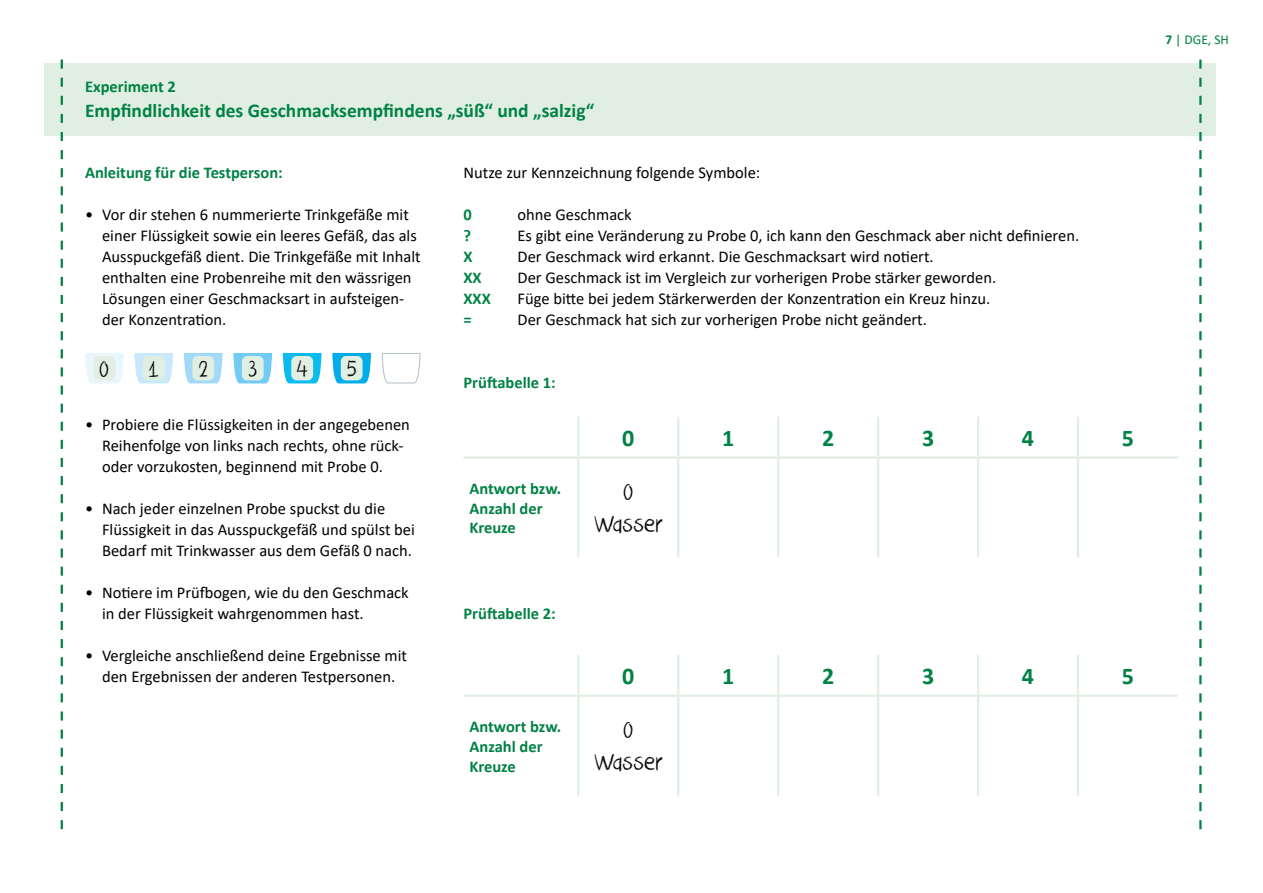
<style>
.page{position:relative;width:1263px;height:893px;background:#fff}
.page>*{position:absolute;margin:0;border:0;box-sizing:border-box;transform-origin:0 0}
.t1{font:27px "DK Crayon Crumble";color:#000}
.t2{font:26.25px "DK Crayon Crumble";color:#000}
.t3{font:700 24px "Calibri";color:#008244}
.t4{font:700 19.5px "Calibri";color:#008244}
.t5{font:16.5px/21px "Calibri";color:#000}
.t6{font:700 16.5px/19.8px "Calibri";color:#008244}
.t7{font:13.5px "Calibri";color:#008244}
.s1{font-weight:700}
</style>
<div class="page">
<div style="left:45px;top:64px;width:1171px;height:72px;background:#e1efe2"></div>
<svg style="left:61px;top:60px;width:2px;height:769px"></svg>
<svg style="left:1199px;top:60px;width:2px;height:769px"></svg>
<hr style="left:577px;top:417px;width:2px;height:39px;background:#e1efe2">
<hr style="left:677px;top:417px;width:2px;height:39px;background:#e1efe2">
<hr style="left:777px;top:417px;width:2px;height:39px;background:#e1efe2">
<hr style="left:877px;top:417px;width:2px;height:39px;background:#e1efe2">
<hr style="left:977px;top:417px;width:2px;height:39px;background:#e1efe2">
<hr style="left:1077px;top:417px;width:2px;height:39px;background:#e1efe2">
<hr style="left:463px;top:456px;width:115px;height:3px;background:#e1efe2">
<hr style="left:578px;top:456px;width:100px;height:3px;background:#e1efe2">
<hr style="left:577px;top:459px;width:2px;height:98px;background:#e1efe2">
<hr style="left:678px;top:456px;width:100px;height:3px;background:#e1efe2">
<hr style="left:677px;top:459px;width:2px;height:98px;background:#e1efe2">
<hr style="left:778px;top:456px;width:100px;height:3px;background:#e1efe2">
<hr style="left:777px;top:459px;width:2px;height:98px;background:#e1efe2">
<hr style="left:878px;top:456px;width:100px;height:3px;background:#e1efe2">
<hr style="left:877px;top:459px;width:2px;height:98px;background:#e1efe2">
<hr style="left:978px;top:456px;width:100px;height:3px;background:#e1efe2">
<hr style="left:977px;top:459px;width:2px;height:98px;background:#e1efe2">
<hr style="left:1078px;top:456px;width:100px;height:3px;background:#e1efe2">
<hr style="left:1077px;top:459px;width:2px;height:98px;background:#e1efe2">
<hr style="left:577px;top:655px;width:2px;height:39px;background:#e1efe2">
<hr style="left:677px;top:655px;width:2px;height:39px;background:#e1efe2">
<hr style="left:777px;top:655px;width:2px;height:39px;background:#e1efe2">
<hr style="left:877px;top:655px;width:2px;height:39px;background:#e1efe2">
<hr style="left:977px;top:655px;width:2px;height:39px;background:#e1efe2">
<hr style="left:1077px;top:655px;width:2px;height:39px;background:#e1efe2">
<hr style="left:463px;top:694px;width:115px;height:3px;background:#e1efe2">
<hr style="left:578px;top:694px;width:100px;height:3px;background:#e1efe2">
<hr style="left:577px;top:697px;width:2px;height:99px;background:#e1efe2">
<hr style="left:678px;top:694px;width:100px;height:3px;background:#e1efe2">
<hr style="left:677px;top:697px;width:2px;height:99px;background:#e1efe2">
<hr style="left:778px;top:694px;width:100px;height:3px;background:#e1efe2">
<hr style="left:777px;top:697px;width:2px;height:99px;background:#e1efe2">
<hr style="left:878px;top:694px;width:100px;height:3px;background:#e1efe2">
<hr style="left:877px;top:697px;width:2px;height:99px;background:#e1efe2">
<hr style="left:978px;top:694px;width:100px;height:3px;background:#e1efe2">
<hr style="left:977px;top:697px;width:2px;height:99px;background:#e1efe2">
<hr style="left:1078px;top:694px;width:100px;height:3px;background:#e1efe2">
<hr style="left:1077px;top:697px;width:2px;height:99px;background:#e1efe2">
<svg style="left:85px;top:353px;width:39px;height:30px"></svg>
<svg style="left:135px;top:353px;width:38px;height:30px"></svg>
<svg style="left:184px;top:353px;width:39px;height:30px"></svg>
<svg style="left:283px;top:353px;width:38px;height:30px"></svg>
<svg style="left:233px;top:353px;width:39px;height:30px"></svg>
<svg style="left:332px;top:353px;width:39px;height:30px"></svg>
<svg style="left:381px;top:353px;width:40px;height:31px"></svg>
<div style="left:242px;top:356px;width:22px;height:24px;background:#e1efe2;border-radius:5px"></div>
<div style="left:93px;top:356px;width:22px;height:24px;background:#e1efe2;border-radius:5px"></div>
<div style="left:143px;top:356px;width:22px;height:24px;background:#e1efe2;border-radius:5px"></div>
<div style="left:192px;top:356px;width:22px;height:24px;background:#e1efe2;border-radius:5px"></div>
<div style="left:291px;top:356px;width:22px;height:24px;background:#e1efe2;border-radius:5px"></div>
<div style="left:341px;top:356px;width:22px;height:24px;background:#e1efe2;border-radius:5px"></div>
<p class="t6" style="left:85px;top:76px;width:92px">Experiment 2</p>
<p class="t4" style="left:85px;top:97px;width:511px">Empfindlichkeit des Geschmacksempfindens „süß“ und „salzig“</p>
<p class="t6" style="left:85px;top:163px;width:199px">Anleitung für die Testperson:</p>
<p class="t5" style="left:102px;top:204px;width:320px;text-indent:-17px">• Vor dir stehen 6 nummerierte Trinkgefäße mit einer Flüssigkeit sowie ein leeres Gefäß, das als Ausspuckgefäß dient. Die Trinkgefäße mit Inhalt enthalten eine Probenreihe mit den wässrigen Lösungen einer Geschmacksart in aufsteigen&shy;der Konzentration.</p>
<p class="t2" style="left:99px;top:353px;width:12px">0</p>
<p class="t2" style="left:148px;top:353px;width:13px">1</p>
<p class="t2" style="left:198px;top:353px;width:12px">2</p>
<p class="t2" style="left:248px;top:353px;width:11px">3</p>
<p class="t2" style="left:296px;top:353px;width:14px">4</p>
<p class="t2" style="left:346px;top:353px;width:12px">5</p>
<p class="t5" style="left:102px;top:414px;width:309px;text-indent:-17px">• Probiere die Flüssigkeiten in der angegebenen<br>Reihenfolge von links nach rechts, ohne rück&shy;oder vorzukosten, beginnend mit Probe 0.</p>
<p class="t5" style="left:102px;top:498px;width:314px;text-indent:-17px">• Nach jeder einzelnen Probe spuckst du die<br>Flüssigkeit in das Ausspuckgefäß und spülst bei<br>Bedarf mit Trinkwasser aus dem Gefäß 0 nach.</p>
<p class="t5" style="left:102px;top:582px;width:308px;text-indent:-17px">• Notiere im Prüfbogen, wie du den Geschmack in der Flüssigkeit wahrgenommen hast.</p>
<p class="t5" style="left:85px;top:645px;width:324px;text-align:center">• Vergleiche anschließend deine Ergebnisse mit den Ergebnissen der anderen Testpersonen.</p>
<p class="t5" style="left:463px;top:162px;width:298px">Nutze zur Kennzeichnung folgende Symbole:</p>
<p class="t6" style="left:463px;top:205px;width:10px">0</p>
<p class="t5" style="left:517px;top:204px;width:116px">ohne Geschmack</p>
<p class="t6" style="left:463px;top:226px;width:9px">?</p>
<p class="t5" style="left:517px;top:225px;width:563px">Es gibt eine Veränderung zu Probe 0, ich kann den Geschmack aber nicht definieren.</p>
<p class="t6" style="left:463px;top:247px;width:11px">X</p>
<p class="t5" style="left:517px;top:246px;width:418px">Der Geschmack wird erkannt. Die Geschmacksart wird notiert.</p>
<p class="t6" style="left:463px;top:268px;width:20px">XX</p>
<p class="t5" style="left:517px;top:267px;width:480px">Der Geschmack ist im Vergleich zur vorherigen Probe stärker geworden.</p>
<p class="t6" style="left:463px;top:289px;width:29px">XXX</p>
<p class="t5" style="left:517px;top:288px;width:474px">Füge bitte bei jedem Stärkerwerden der Konzentration ein Kreuz hinzu.</p>
<p class="t6" style="left:463px;top:310px;width:10px">=</p>
<p class="t5" style="left:517px;top:309px;width:411px">Der Geschmack hat sich zur vorherigen Probe nicht geändert.</p>
<p class="t6" style="left:463px;top:373px;width:94px">Prüftabelle 1:</p>
<p class="t6" style="left:469px;top:478px;width:93px">Antwort bzw.</p>
<p class="t6" style="left:469px;top:498px;width:75px">Anzahl der<br>Kreuze</p>
<p class="t6" style="left:463px;top:604px;width:94px">Prüftabelle 2:</p>
<p class="t6" style="left:469px;top:716px;width:93px">Antwort bzw.</p>
<p class="t6" style="left:469px;top:736px;width:75px">Anzahl der<br>Kreuze</p>
<p class="t3" style="left:622px;top:421px;width:14px">0</p>
<p class="t3" style="left:722px;top:421px;width:14px">1</p>
<p class="t3" style="left:822px;top:421px;width:14px">2</p>
<p class="t3" style="left:922px;top:421px;width:14px">3</p>
<p class="t3" style="left:1022px;top:421px;width:14px">4</p>
<p class="t3" style="left:1122px;top:421px;width:14px">5</p>
<p class="t1" style="left:623px;top:476px;width:12px">0</p>
<p class="t1" style="left:593px;top:508px;width:71px">Wasser</p>
<p class="t3" style="left:622px;top:659px;width:14px">0</p>
<p class="t3" style="left:722px;top:659px;width:14px">1</p>
<p class="t3" style="left:822px;top:659px;width:14px">2</p>
<p class="t3" style="left:922px;top:659px;width:14px">3</p>
<p class="t3" style="left:1022px;top:659px;width:14px">4</p>
<p class="t3" style="left:1122px;top:659px;width:14px">5</p>
<p class="t1" style="left:623px;top:714px;width:12px">0</p>
<p class="t1" style="left:593px;top:746px;width:71px">Wasser</p>
<p class="t7" style="left:1165px;top:30px;width:65px"><span class="s1">7</span> | DGE, SH</p>
</div>
